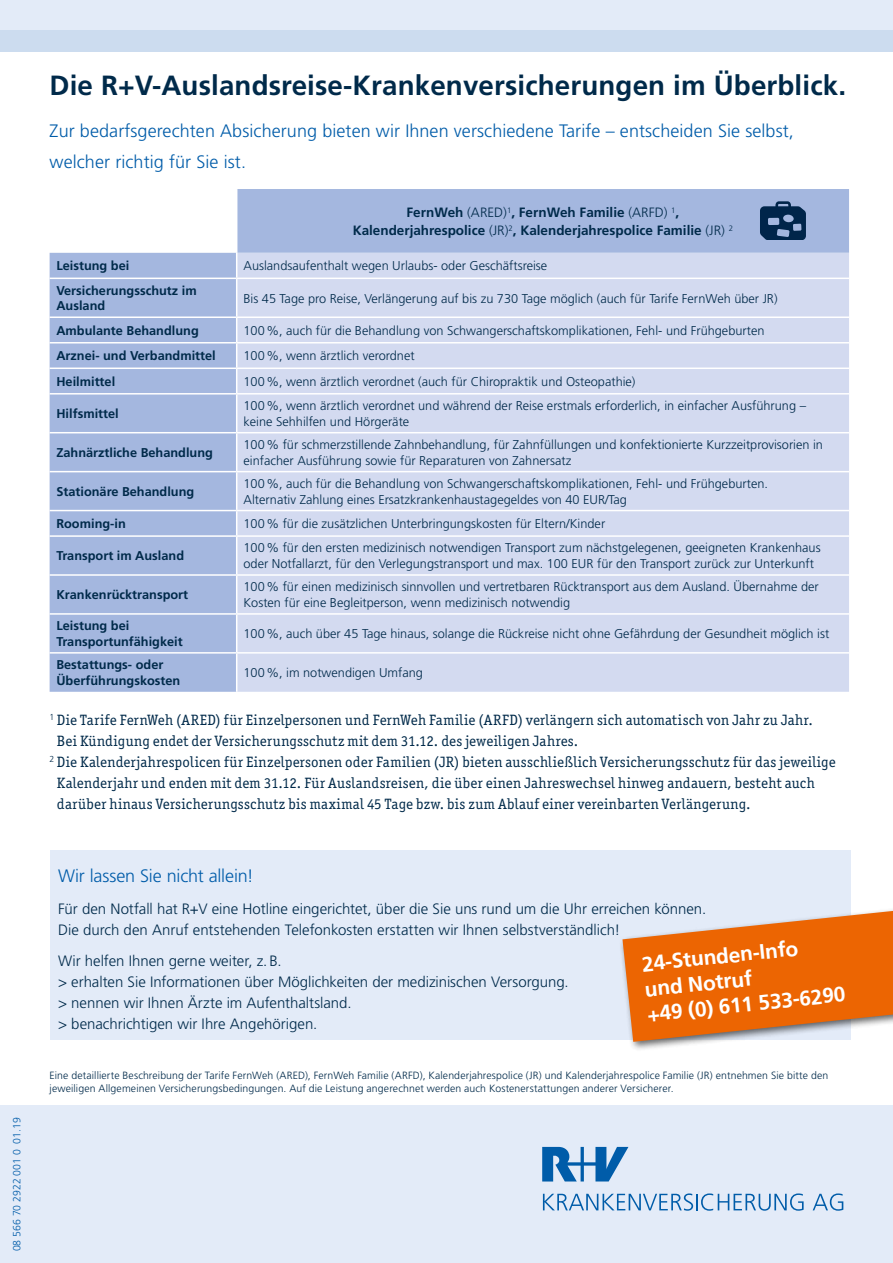
<style>
.page{position:relative;width:893px;height:1263px;background:#fff}
.page>*{position:absolute;margin:0;border:0;box-sizing:border-box;transform-origin:0 0}
.t1{font:700 27.75px "Frutiger LT";letter-spacing:.005em;color:#002a4a}
.t2{font:700 21px/25.2px "Frutiger LT Std";color:#fff}
.t3{font:300 18px/31.5px "Frutiger LT";letter-spacing:.005em;color:#005ca9}
.t4{font:300 18px "Frutiger LT Std";letter-spacing:-.01em;color:#005ca9}
.t5{font:15px "Officina Serif ITC Pro";letter-spacing:.02em;color:#002a4a}
.t6{font:300 15px/21px "Frutiger LT Std";color:#002a4a}
.t7{font:700 13.5px/18px "Frutiger LT";color:#002a4a;text-align:center}
.t8{font:300 12.75px/15.8px "Frutiger LT";color:#002a4a}
.t9{font:700 12.75px/15.8px "Frutiger LT";color:#002a4a}
.t10{font:300 10.5px/12.6px "Frutiger LT";letter-spacing:.01em;color:#002a4a}
.t11{font:300 10.5px "Frutiger LT";color:#005ca9}
.s1{font-weight:300}
</style>
<div class="page">
<div style="left:0;top:1105px;width:893px;height:158px;background:#e3ebf8"></div>
<div style="left:50px;top:850px;width:800px;height:189px;background:#e3ebf8"></div>
<svg style="left:50px;top:189px;width:799px;height:503px;fill:#a4b7df"></svg>
<div style="left:237px;top:253px;width:612px;height:439px;background:#d3daf0"></div>
<hr style="left:236px;top:189px;width:1px;height:64px;background:#fff">
<svg style="left:236px;top:253px;width:1px;height:25px"></svg>
<hr style="left:236px;top:279px;width:1px;height:37px;background:#fff">
<svg style="left:236px;top:318px;width:1px;height:75px"></svg>
<hr style="left:236px;top:394px;width:1px;height:38px;background:#fff">
<hr style="left:236px;top:433px;width:1px;height:38px;background:#fff">
<hr style="left:236px;top:472px;width:1px;height:38px;background:#fff">
<svg style="left:236px;top:511px;width:1px;height:24px"></svg>
<hr style="left:236px;top:537px;width:1px;height:37px;background:#fff">
<hr style="left:236px;top:576px;width:1px;height:37px;background:#fff">
<hr style="left:236px;top:615px;width:1px;height:37px;background:#fff">
<hr style="left:236px;top:654px;width:1px;height:38px;background:#fff">
<hr style="left:50px;top:278px;width:187px;height:1px;background:#fff">
<hr style="left:237px;top:278px;width:612px;height:1px;background:#fff">
<hr style="left:50px;top:316px;width:187px;height:2px;background:#fff">
<hr style="left:237px;top:316px;width:612px;height:2px;background:#fff">
<hr style="left:50px;top:342px;width:187px;height:1px;background:#fff">
<hr style="left:237px;top:342px;width:612px;height:1px;background:#fff">
<hr style="left:50px;top:367px;width:187px;height:2px;background:#fff">
<hr style="left:237px;top:367px;width:612px;height:2px;background:#fff">
<hr style="left:50px;top:393px;width:187px;height:1px;background:#fff">
<hr style="left:237px;top:393px;width:612px;height:1px;background:#fff">
<hr style="left:50px;top:432px;width:187px;height:1px;background:#fff">
<hr style="left:237px;top:432px;width:612px;height:1px;background:#fff">
<hr style="left:50px;top:471px;width:187px;height:1px;background:#fff">
<hr style="left:237px;top:471px;width:612px;height:1px;background:#fff">
<hr style="left:50px;top:510px;width:187px;height:1px;background:#fff">
<hr style="left:237px;top:510px;width:612px;height:1px;background:#fff">
<hr style="left:50px;top:535px;width:187px;height:2px;background:#fff">
<hr style="left:237px;top:535px;width:612px;height:2px;background:#fff">
<hr style="left:50px;top:574px;width:187px;height:2px;background:#fff">
<hr style="left:237px;top:574px;width:612px;height:2px;background:#fff">
<hr style="left:50px;top:613px;width:187px;height:2px;background:#fff">
<hr style="left:237px;top:613px;width:612px;height:2px;background:#fff">
<hr style="left:50px;top:652px;width:187px;height:2px;background:#fff">
<hr style="left:237px;top:652px;width:612px;height:2px;background:#fff">
<div style="left:0;top:0;width:893px;height:52px;background:#e3ebf8"></div>
<div style="left:0;top:30px;width:893px;height:22px;background:#ccdcef"></div>
<svg style="left:543px;top:1193px;width:261px;height:18px"></svg>
<svg style="left:813px;top:1193px;width:30px;height:18px"></svg>
<svg style="left:542px;top:1147px;width:86px;height:34px"></svg>
<div style="left:619px;top:904px;width:274px;height:148px;background:#000;opacity:.6"></div>
<svg style="left:622px;top:911px;width:271px;height:131px"></svg>
<svg style="left:760px;top:201px;width:46px;height:38px"></svg>
<p class="t11" style="left:11px;top:1251px;width:136px;rotate:-90deg">08 566 70 2922 001 0 01.19</p>
<h1 class="t1" style="left:50px;top:69px;width:798px">Die R+V-Auslandsreise-Krankenversicherungen im Überblick.</h1>
<h3 class="t3" style="left:50px;top:115px;width:746px">Zur bedarfsgerechten Absicherung bieten wir Ihnen verschiedene Tarife – entscheiden Sie selbst, welcher richtig für Sie ist.</h3>
<p class="t7" style="left:353px;top:203px;width:382px">FernWeh <span class="s1">(ARED)</span><sup>1</sup>, FernWeh Familie <span class="s1">(ARFD)</span> <sup>1</sup>,<br>Kalenderjahrespolice <span class="s1">(JR)</span><sup>2</sup>, Kalenderjahrespolice Familie <span class="s1">(JR)</span> <sup>2</sup></p>
<p class="t9" style="left:56px;top:258px;width:74px">Leistung bei</p>
<p class="t8" style="left:243px;top:258px;width:305px">Auslandsaufenthalt wegen Urlaubs- oder Geschäftsreise</p>
<p class="t9" style="left:56px;top:282px;width:142px">Versicherungsschutz im<br>Ausland</p>
<p class="t8" style="left:243px;top:290px;width:536px">Bis 45 Tage pro Reise, Verlängerung auf bis zu 730 Tage möglich (auch für Tarife FernWeh über JR)</p>
<p class="t9" style="left:56px;top:323px;width:144px">Ambulante Behandlung</p>
<p class="t8" style="left:243px;top:323px;width:522px">100%, auch für die Behandlung von Schwangerschaftskomplikationen, Fehl- und Frühgeburten</p>
<p class="t9" style="left:56px;top:348px;width:161px">Arznei- und Verbandmittel</p>
<p class="t8" style="left:243px;top:348px;width:173px">100%, wenn ärztlich verordnet</p>
<p class="t9" style="left:56px;top:374px;width:60px">Heilmittel</p>
<p class="t8" style="left:243px;top:374px;width:393px">100%, wenn ärztlich verordnet (auch für Chiropraktik und Osteopathie)</p>
<p class="t9" style="left:56px;top:406px;width:64px">Hilfsmittel</p>
<p class="t8" style="left:243px;top:398px;width:564px">100%, wenn ärztlich verordnet und während der Reise erstmals erforderlich, in einfacher Ausführung – keine Sehhilfen und Hörgeräte</p>
<p class="t9" style="left:56px;top:445px;width:158px">Zahnärztliche Behandlung</p>
<p class="t8" style="left:243px;top:437px;width:581px">100% für schmerzstillende Zahnbehandlung, für Zahnfüllungen und konfektionierte Kurzzeitprovisorien in einfacher Ausführung sowie für Reparaturen von Zahnersatz</p>
<p class="t9" style="left:56px;top:484px;width:139px">Stationäre Behandlung</p>
<p class="t8" style="left:243px;top:476px;width:526px">100%, auch für die Behandlung von Schwangerschaftskomplikationen, Fehl- und Frühgeburten.<br>Alternativ Zahlung eines Ersatzkrankenhaustagegeldes von 40 EUR/Tag</p>
<p class="t9" style="left:56px;top:516px;width:71px">Rooming-in</p>
<p class="t8" style="left:243px;top:516px;width:363px">100% für die zusätzlichen Unterbringungskosten für Eltern/Kinder</p>
<p class="t9" style="left:56px;top:548px;width:129px">Transport im Ausland</p>
<p class="t8" style="left:243px;top:540px;width:579px">100% für den ersten medizinisch notwendigen Transport zum nächstgelegenen, geeigneten Krankenhaus oder Notfallarzt, für den Verlegungstransport und max. 100 EUR für den Transport zurück zur Unterkunft</p>
<p class="t9" style="left:56px;top:587px;width:133px">Krankenrücktransport</p>
<p class="t8" style="left:243px;top:579px;width:577px">100% für einen medizinisch sinnvollen und vertretbaren Rücktransport aus dem Ausland. Übernahme der<br>Kosten für eine Begleitperson, wenn medizinisch notwendig</p>
<p class="t9" style="left:56px;top:618px;width:128px">Leistung bei<br>Transportunfähigkeit</p>
<p class="t8" style="left:243px;top:626px;width:587px">100%, auch über 45 Tage hinaus, solange die Rückreise nicht ohne Gefährdung der Gesundheit möglich ist</p>
<p class="t9" style="left:56px;top:657px;width:125px">Bestattungs- oder<br>Überführungskosten</p>
<p class="t8" style="left:243px;top:665px;width:181px">100%, im notwendigen Umfang</p>
<p class="t5" style="left:50px;top:711px;width:765px"><sup>1</sup> Die Tarife FernWeh (ARED) für Einzelpersonen und FernWeh Familie (ARFD) verlängern sich automatisch von Jahr zu Jahr.</p>
<p class="t5" style="left:57px;top:732px;width:523px">Bei Kündigung endet der Versicherungsschutz mit dem 31.12. des jeweiligen Jahres.</p>
<p class="t5" style="left:50px;top:753px;width:788px"><sup>2</sup> Die Kalenderjahrespolicen für Einzelpersonen oder Familien (JR) bieten ausschließlich Versicherungsschutz für das jeweilige</p>
<p class="t5" style="left:57px;top:774px;width:759px">Kalenderjahr und enden mit dem 31.12. Für Auslandsreisen, die über einen Jahreswechsel hinweg andauern, besteht auch</p>
<p class="t5" style="left:57px;top:795px;width:695px">darüber hinaus Versicherungsschutz bis maximal 45 Tage bzw. bis zum Ablauf einer vereinbarten Verlängerung.</p>
<h3 class="t4" style="left:58px;top:866px;width:197px">Wir lassen Sie nicht allein!</h3>
<p class="t6" style="left:58px;top:898px;width:650px">Für den Notfall hat R+V eine Hotline eingerichtet, über die Sie uns rund um die U hr erreichen können.<br>Die durch den Anruf entstehenden Telefonkosten erstatten wir Ihnen selbstverständlich!</p>
<p class="t6" style="left:58px;top:951px;width:512px">Wir helfen Ihnen gerne weiter, z.B.<br>&gt; erhalten Sie Informationen über Möglichkeiten der medizinischen Versorgung. &gt; nennen wir Ihnen Ärzte im Aufenthaltsland.<br>&gt; benachrichtigen wir Ihre Angehörigen.</p>
<h2 class="t2" style="left:641px;top:952px;width:200px;rotate:-6deg">24-Stunden-Info und Notruf<br>+49 (0) 611 533-6290</h2>
<p class="t10" style="left:50px;top:1069px;width:780px">Eine detaillierte Beschreibung der Tarife FernWeh (ARED), FernWeh Familie (ARFD), Kalenderjahrespolice (JR) und Kalenderjahrespolice Familie (JR) entnehmen Sie bitte den jeweiligen Allgemeinen Versicherungsbedingungen. Auf die Leistung angerechnet werden auch Kostenerstattungen anderer Versicherer.</p>
</div>
